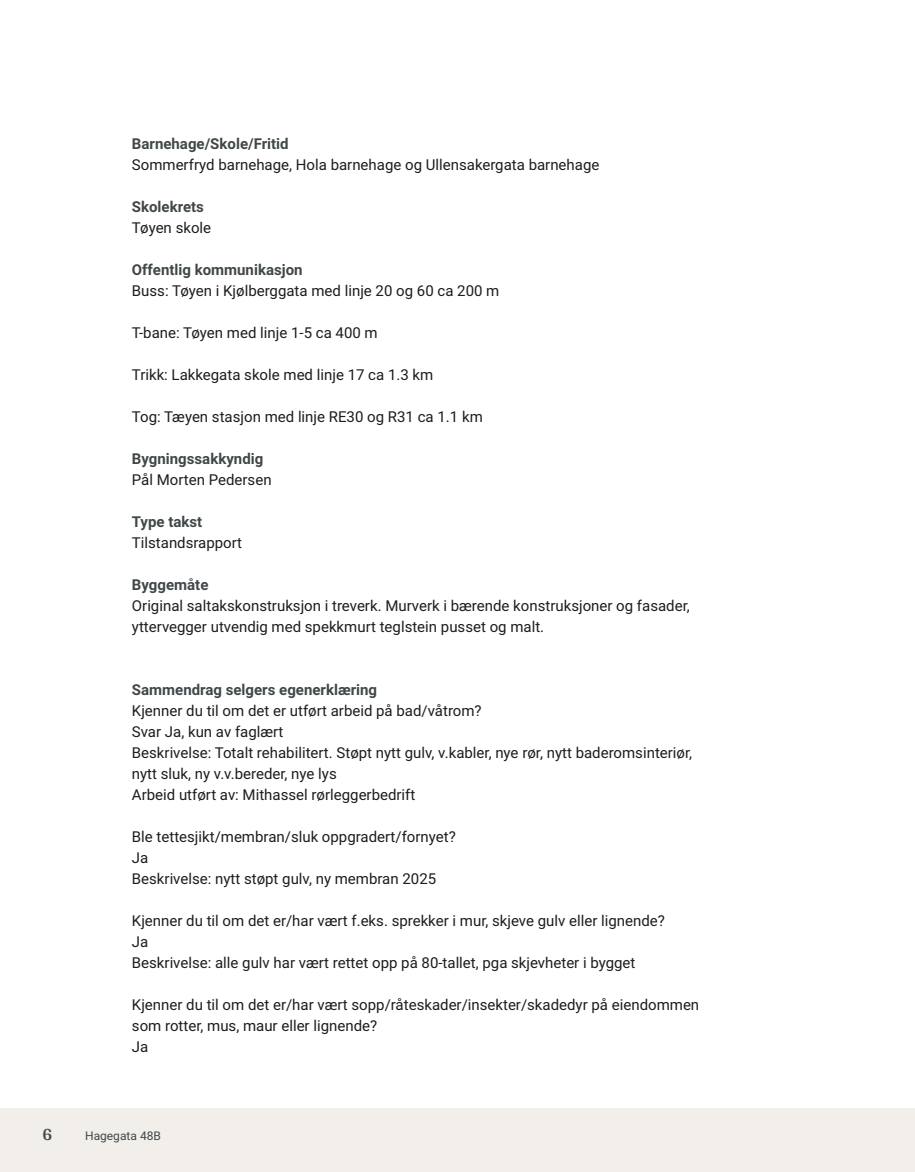
<style>
.page{position:relative;width:915px;height:1172px;background:#fff}
.page>*{position:absolute;margin:0;border:0;box-sizing:border-box;transform-origin:0 0}
.t1{font:700 18px "Arya";color:#414749}
.t2{font:15px/21px "Roboto Vitec";color:#1d1d1b}
.t3{font:700 15px "Roboto Vitec";color:#414749}
.t4{font:12px "Roboto Vitec";color:#414749}
</style>
<div class="page">
<div style="left:0;top:1108px;width:914px;height:64px;background:#f2eeea"></div>
<p class="t3" style="left:132px;top:133px;width:158px">Barnehage/ Skole/ Fritid</p>
<p class="t2" style="left:132px;top:153px;width:469px">Sommerfryd barnehage, Hola barnehage og Ullensakergata barnehage</p>
<p class="t3" style="left:132px;top:196px;width:74px">Skolekrets</p>
<p class="t2" style="left:132px;top:216px;width:81px">Tøyen skole</p>
<p class="t3" style="left:132px;top:259px;width:172px">Offentlig kommunikasjon</p>
<p class="t2" style="left:132px;top:279px;width:369px">Buss: Tøyen i Kjølberggata med linje 20 og 60 ca 200 m</p>
<p class="t2" style="left:132px;top:321px;width:247px">T‑bane: Tøyen med linje 1‑5 ca 400 m</p>
<p class="t2" style="left:132px;top:363px;width:303px">Trikk: Lakkegata skole med linje 17 ca 1.3 km</p>
<p class="t2" style="left:132px;top:405px;width:352px">Tog: Tæyen stasjon med linje RE30 og R31 ca 1.1 km</p>
<p class="t3" style="left:132px;top:448px;width:133px">Bygningssakkyndig</p>
<p class="t2" style="left:132px;top:468px;width:141px">Pål Morten Pedersen</p>
<p class="t3" style="left:132px;top:511px;width:72px">Type takst</p>
<p class="t2" style="left:132px;top:531px;width:112px">Tilstandsrapport</p>
<p class="t3" style="left:132px;top:574px;width:78px">Byggemåte</p>
<p class="t2" style="left:132px;top:594px;width:559px">Original saltakskonstruksjon i treverk. Murverk i bærende konstruksjoner og fasader, yttervegger utvendig med spekkmurt teglstein pusset og malt.</p>
<p class="t3" style="left:132px;top:679px;width:247px">Sammendrag selgers egenerklæring</p>
<p class="t2" style="left:132px;top:699px;width:561px">Kjenner du til om det er utført arbeid på bad/ våtrom?<br>Svar Ja, kun av faglært<br>Beskrivelse: Totalt rehabilitert. Støpt nytt gulv, v.kabler, nye rør, nytt baderomsinteriør, nytt sluk, ny v.v.bereder, nye lys<br>Arbeid utført av: Mithassel rørleggerbedrift</p>
<p class="t2" style="left:132px;top:825px;width:325px">Ble tettesjikt/ membran/ sluk oppgradert/ fornyet?<br>Ja<br>Beskrivelse: nytt støpt gulv, ny membran 2025</p>
<p class="t2" style="left:132px;top:909px;width:534px">Kjenner du til om det er/ har vært f.eks. sprekker i mur, skjeve gulv eller lignende?<br>Ja<br>Beskrivelse: alle gulv har vært rettet opp på 80‑tallet, pga skjevheter i bygget</p>
<p class="t2" style="left:132px;top:993px;width:568px">Kjenner du til om det er/ har vært sopp/ råteskader/ insekter/ skadedyr på eiendommen som rotter, mus, maur eller lignende?<br>Ja</p>
<p class="t1" style="left:43px;top:1123px;width:11px">6</p>
<p class="t4" style="left:85px;top:1127px;width:77px">Hagegata 48B</p>
</div>
